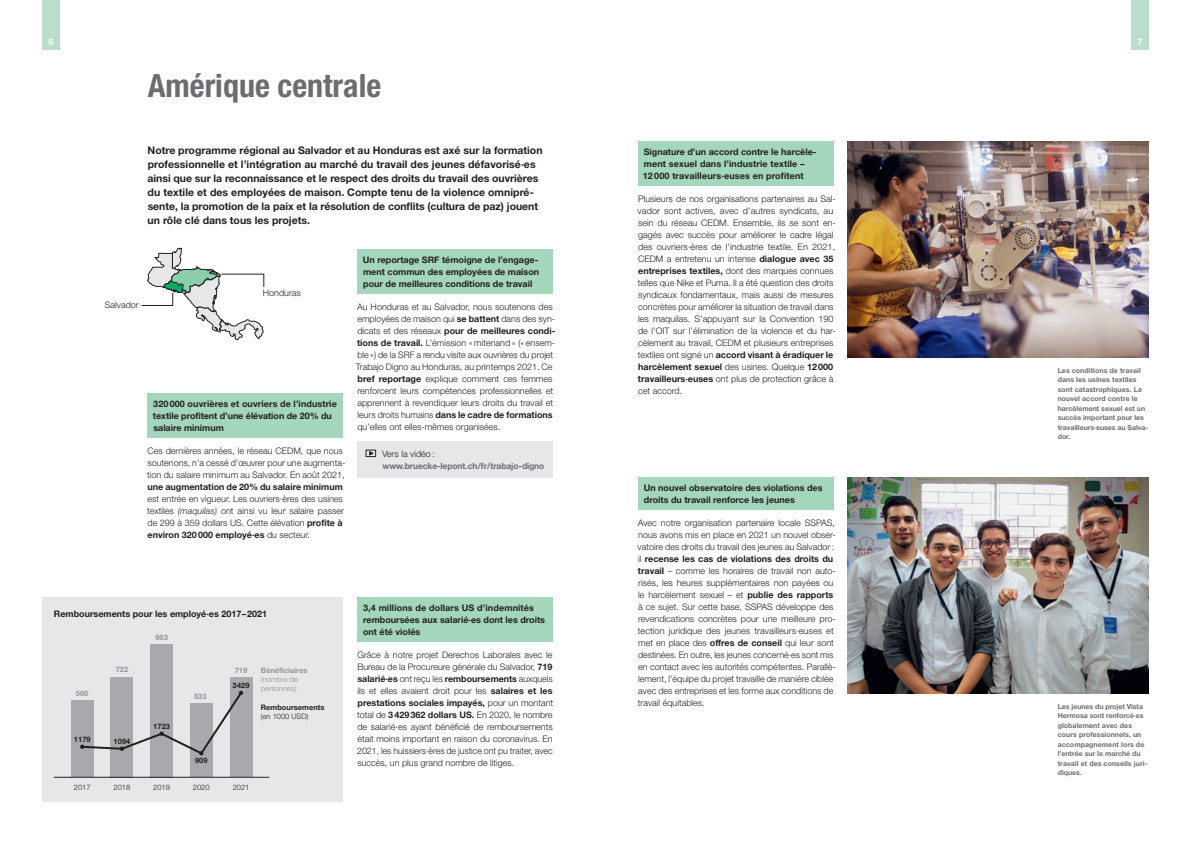
<style>
.page{position:relative;width:1191px;height:842px;background:#fff}
.page>*{position:absolute;margin:0;border:0;box-sizing:border-box;transform-origin:0 0}
.t1{font:700 condensed 32px "Helvetica Neue LT Std";color:#6c6d70}
.t2{font:700 10.5px/14px "Helvetica Neue LT Std";color:#231f20}
.t3{font:300 9px/12px "Helvetica Neue LT Std";color:#231f20}
.t4{font:700 9px/12px "Helvetica Neue LT Std";color:#231f20}
.t5{font:700 9px "Helvetica Neue LT Std";color:#fff}
.t6{font:700 8.6px "Helvetica Neue LT Std";letter-spacing:-.01em;color:#6c6d70}
.t7{font:700 7.5px "Helvetica Neue LT Std";color:#231f20}
.t8{font:300 7.5px "Helvetica Neue LT Std";color:#231f20}
.t9{font:700 7.5px "Helvetica Neue LT Std";color:#939598}
.t10{font:300 7.5px/9px "Helvetica Neue LT Std";color:#939598}
.t11{font:700 7px/9.5px "Helvetica Neue LT Std";letter-spacing:.01em;color:#6c6d70}
.s1{font-style:italic}
.s2{font-weight:700}
</style>
<div class="page">
<div style="left:43px;top:0;width:17px;height:50px;background:#b9dfca"></div>
<div style="left:1131px;top:0;width:17px;height:50px;background:#b9dfca"></div>
<div style="left:357px;top:598px;width:196px;height:44px;background:#a3d6ba"></div>
<div style="left:357px;top:250px;width:196px;height:44px;background:#a3d6ba"></div>
<div style="left:638px;top:478px;width:195px;height:32px;background:#a3d6ba"></div>
<div style="left:147px;top:394px;width:196px;height:44px;background:#a3d6ba"></div>
<div style="left:638px;top:142px;width:195px;height:44px;background:#a3d6ba"></div>
<img style="left:848px;top:142px;width:300px;height:216px">
<img style="left:848px;top:478px;width:300px;height:216px">
<div style="left:43px;top:598px;width:300px;height:204px;background:#e6e7e9"></div>
<div style="left:71px;top:701px;width:23px;height:76px;background:#a8a9ad"></div>
<div style="left:111px;top:677px;width:22px;height:100px;background:#a8a9ad"></div>
<div style="left:150px;top:644px;width:23px;height:133px;background:#a8a9ad"></div>
<div style="left:190px;top:703px;width:23px;height:74px;background:#a8a9ad"></div>
<div style="left:230px;top:677px;width:22px;height:100px;background:#a8a9ad"></div>
<hr style="left:54px;top:777px;width:215px;height:1px;background:#231f20">
<svg style="left:80px;top:690px;width:164px;height:66px"></svg>
<div style="left:357px;top:442px;width:196px;height:36px;background:#e6e7e9"></div>
<svg style="left:369px;top:452px;width:5px;height:3px"></svg>
<div style="left:366px;top:450px;width:10px;height:7px;border:1px solid #231f20"></div>
<svg style="left:141px;top:248px;width:123px;height:92px"></svg>
<p class="t5" style="left:49px;top:37px;width:7px">6</p>
<p class="t5" style="left:1137px;top:37px;width:7px">7</p>
<h1 class="t1" style="left:148px;top:66px;width:235px">Amérique centrale</h1>
<p class="t2" style="left:148px;top:143px;width:396px">Notre programme régional au Salvador et au Honduras est axé sur la formation professionnelle et l’intégration au marché du travail des jeunes défavorisé·es ainsi que sur la reconnaissance et le respect des droits du travail des ouvrières du textile et des employées de maison. Compte tenu de la violence omnipré&shy;sente, la promotion de la paix et la résolution de conflits (cultura de paz) jouent un rôle clé dans tous les projets.</p>
<p class="t3" style="left:105px;top:299px;width:35px">Salvador</p>
<p class="t3" style="left:263px;top:286px;width:40px">Honduras</p>
<p class="t4" style="left:153px;top:398px;width:185px">320 000 ouvrières et ouvriers de l’industrie textile profitent d’une élévation de 20% du salaire minimum</p>
<p class="t3" style="left:147px;top:444px;width:199px">Ces dernières années, le réseau CEDM, que nous soutenons, n’a cessé d’œuvrer pour une augmenta&shy;tion du salaire minimum au Salvador. En août 2021,</p>
<p class="t4" style="left:148px;top:480px;width:197px">une augmentation de 20% du salaire minimum</p>
<p class="t3" style="left:147px;top:492px;width:198px">est entrée en vigueur. Les ouvriers·ères des usines textiles <span class="s1">(maquilas)</span> ont ainsi vu leur salaire passer de 299 à 359 dollars US. Cette élévation <span class="s2">profite à environ 320000 employé·es</span> du secteur.</p>
<p class="t4" style="left:363px;top:254px;width:178px;text-align:justify">Un reportage SRF témoigne de l’engage&shy;ment commun des employées de maison pour de meilleures conditions de travail</p>
<p class="t3" style="left:356px;top:300px;width:201px">Au Honduras et au Salvador, nous soutenons des employées de maison qui <span class="s2">se battent</span> dans des syn&shy;dicats et des réseaux <span class="s2">pour de meilleures condi&shy;tions de travail.</span> L’émission « mitenand » (« ensem&shy;ble ») de la SRF a rendu visite aux ouvrières du projet Trabajo Digno au Honduras, au printemps 2021. Ce <span class="s2">bref reportage</span> explique comment ces femmes renforcent leurs compétences professionnelles et apprennent à revendiquer leurs droits du travail et leurs droits humains <span class="s2">dans le cadre de formations </span>qu’elles ont elles-mêmes organisées.</p>
<p class="t3" style="left:382px;top:447px;width:54px">Vers la vidéo :</p>
<p class="t6" style="left:382px;top:460px;width:163px">www.bruecke-lepont.ch/fr/trabajo-digno</p>
<p class="t4" style="left:54px;top:607px;width:215px">Remboursements pour les employé·es 2017–2021</p>
<p class="t9" style="left:76px;top:689px;width:14px">560</p>
<p class="t9" style="left:116px;top:665px;width:14px">722</p>
<p class="t7" style="left:74px;top:734px;width:19px">1179</p>
<p class="t7" style="left:113px;top:736px;width:19px">1094</p>
<p class="t9" style="left:155px;top:632px;width:14px">963</p>
<p class="t7" style="left:153px;top:721px;width:19px">1723</p>
<p class="t9" style="left:194px;top:692px;width:14px">533</p>
<p class="t7" style="left:195px;top:756px;width:14px">909</p>
<p class="t8" style="left:74px;top:782px;width:18px">2017</p>
<p class="t8" style="left:114px;top:782px;width:18px">2018</p>
<p class="t8" style="left:153px;top:782px;width:18px">2019</p>
<p class="t8" style="left:193px;top:782px;width:18px">2020</p>
<p class="t9" style="left:235px;top:666px;width:14px">719</p>
<p class="t7" style="left:232px;top:681px;width:19px">3429</p>
<p class="t9" style="left:261px;top:666px;width:48px">Bénéficiaires</p>
<p class="t10" style="left:261px;top:675px;width:38px">(nombre de personnes)</p>
<p class="t7" style="left:261px;top:703px;width:65px">Remboursements</p>
<p class="t8" style="left:261px;top:712px;width:49px">(en 1000 USD)</p>
<p class="t8" style="left:233px;top:782px;width:18px">2021</p>
<p class="t4" style="left:363px;top:602px;width:183px">3,4 millions de dollars US d’indemnités remboursées aux salarié·es dont les droits ont été violés</p>
<p class="t3" style="left:357px;top:648px;width:197px;text-align:justify">Grâce à notre projet Derechos Laborales avec le Bureau de la Procureure générale du Salvador, <span class="s2">719 salarié·es</span> ont reçu les <span class="s2">remboursements</span> auxquels ils et elles avaient droit pour les <span class="s2">salaires et les prestations sociales impayés,</span> pour un montant total de <span class="s2">3429362 dollars US.</span> En 2020, le nombre de salarié·es ayant bénéficié de remboursements était moins important en raison du coronavirus. En 2021, les huissiers·ères de justice ont pu traiter, avec succès, un plus grand nombre de litiges.</p>
<p class="t4" style="left:642px;top:146px;width:175px">Signature d’un accord contre le harcèle&shy;ment sexuel dans l’industrie textile –<br>12 000 travailleurs·euses en profitent</p>
<p class="t3" style="left:637px;top:192px;width:200px">Plusieurs de nos organisations partenaires au Sal&shy;vador sont actives, avec d’autres syndicats, au sein du réseau CEDM. Ensemble, ils se sont en&shy;gagés avec succès pour améliorer le cadre légal des ouvriers·ères de l’industrie textile. En 2021, CEDM a entretenu un intense <span class="s2">dialogue avec 35 entreprises textiles,</span> dont des marques connues telles que Nike et Puma. Il a été question des droits syndicaux fondamentaux, mais aussi de mesures concrètes pour améliorer la situation de travail dans les maquilas. S’appuyant sur la Convention 190 de l’OIT sur l’élimination de la violence et du har&shy;cèlement au travail, CEDM et plusieurs entreprises textiles ont signé un <span class="s2">accord visant à éradiquer le harcèlement sexuel</span> des usines. Quelque <span class="s2">12000 travailleurs·euses</span> ont plus de protection grâce à cet accord.</p>
<p class="t4" style="left:643px;top:482px;width:180px">Un nouvel observatoire des violations des droits du travail renforce les jeunes</p>
<p class="t3" style="left:637px;top:516px;width:200px">Avec notre organisation partenaire locale SSPAS, nous avons mis en place en 2021 un nouvel obser&shy;vatoire des droits du travail des jeunes au Salvador : il <span class="s2">recense les cas de violations des droits du travail</span> – comme les horaires de travail non auto&shy;risés, les heures supplémentaires non payées ou le harcèlement sexuel – et <span class="s2">publie des rapports </span>à ce sujet. Sur cette base, SSPAS développe des revendications concrètes pour une meilleure pro&shy;tection juridique des jeunes travailleurs·euses et met en place des <span class="s2">offres de conseil</span> qui leur sont destinées. En outre, les jeunes concerné·es sont mis en contact avec les autorités compétentes. Parallè&shy;lement, l’équipe du projet travaille de manière ciblée avec des entreprises et les forme aux conditions de travail équitables.</p>
<p class="t11" style="left:1057px;top:365px;width:91px">Les conditions de travail dans les usines textiles sont catastrophiques. Le nouvel accord contre le harcèlement sexuel est un succès important pour les travailleurs·euses au Salva&shy;dor.</p>
<p class="t11" style="left:1057px;top:701px;width:91px">Les jeunes du projet Vista<br>Hermosa sont renforcé·es globalement avec des cours professionnels, un accompagnement lors de l’entrée sur le marché du travail et des conseils juri&shy;diques.</p>
</div>
